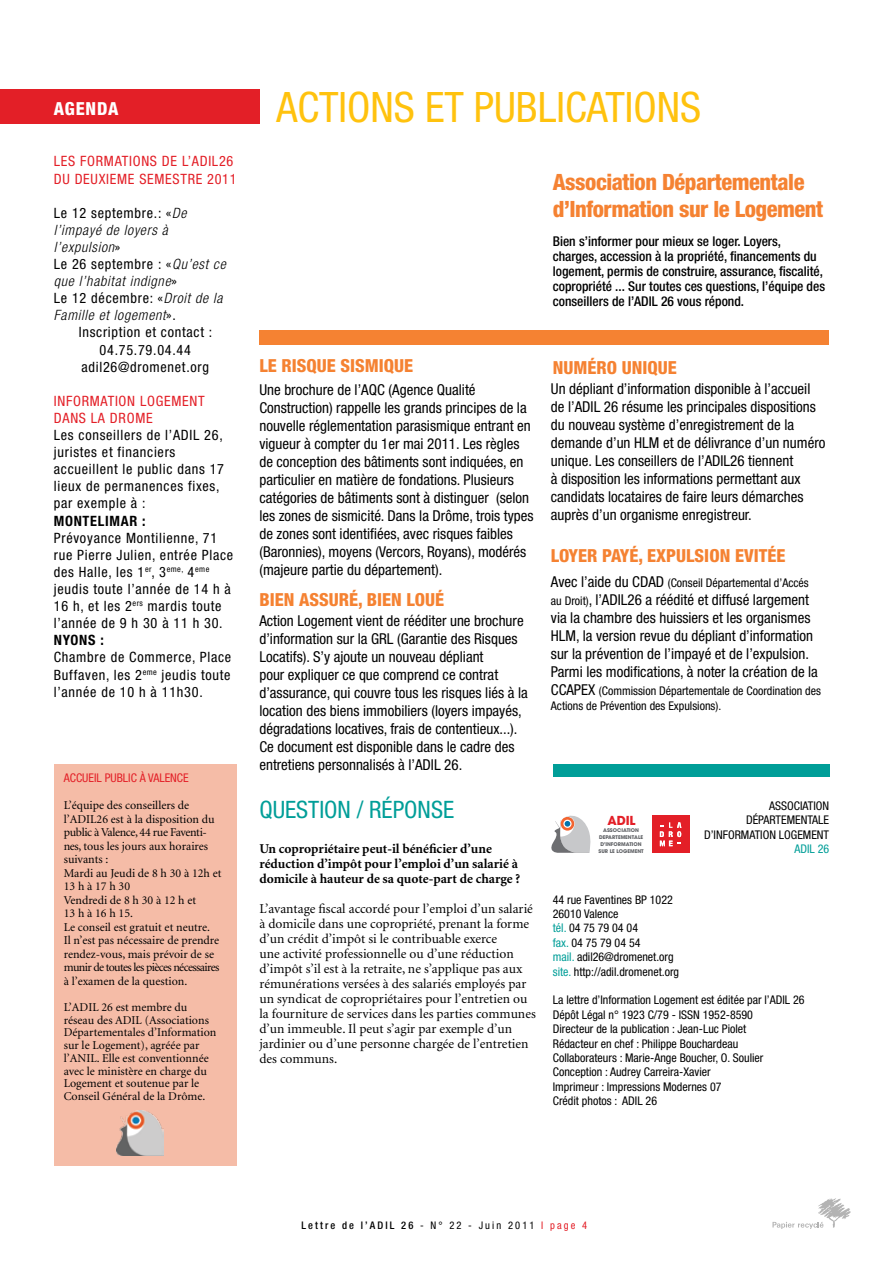
<style>
.page{position:relative;width:893px;height:1263px;background:#fff}
.page>*{position:absolute;margin:0;border:0;box-sizing:border-box;transform-origin:0 0}
.t1{font:condensed 42px "Helvetica Neue LT";color:#ffc20e}
.t2{font:condensed 24px "Helvetica Neue LT";color:#009e98}
.t3{font:800 condensed 22.5px/27px "Helvetica Neue LT";letter-spacing:-.02em;color:#f58232}
.t4{font:800 condensed 18px "Helvetica Neue LT";color:#f58232}
.t5{font:800 condensed 18px "Helvetica Neue LT";letter-spacing:.05em;color:#fff}
.t6{font:condensed 15px/18px "Helvetica Neue LT";color:#000}
.t7{font:condensed 14.25px/17.1px "Helvetica Neue LT";letter-spacing:.05em;color:#000}
.t8{font:italic 300 condensed 14.25px/17.1px "Helvetica Neue LT";letter-spacing:.05em;color:#000}
.t9{font:condensed 14.25px "Helvetica Neue LT";letter-spacing:.05em;color:#e31f27}
.t10{font:700 condensed 14.25px "Helvetica Neue LT";letter-spacing:.05em;color:#000}
.t11{font:13.5px/15px "Minion LT";color:#000}
.t12{font:500 condensed 13.5px/15px "Helvetica Neue LT";color:#000}
.t13{font:700 13.5px/15px "Minion LT";color:#000}
.t14{font:700 12.3px "Avant Garde";color:#e31f27}
.t15{font:condensed 12px/14.4px "Helvetica Neue LT";color:#000}
.t16{font:12px/13.5px "Minion LT";color:#000}
.t17{font:condensed 12px "Helvetica Neue LT";color:#e31f27}
.t18{font:condensed 12px "Helvetica Neue LT";color:#009e98}
.t19{font:500 condensed 10.5px "Helvetica Neue LT";letter-spacing:.2em;color:#000}
.t20{font:700 5.1px/7.2px "Avant Garde";color:#5f6165;text-align:center}
.s1{font-weight:400;font-style:normal}
.s2{font-size:15px}
.s3{color:#009e98}
.s4{font-weight:400}
.s5{font-weight:400;color:#e31f27}
</style>
<div class="page">
<div style="left:553px;top:764px;width:276px;height:13px;background:#009e98"></div>
<svg style="left:772px;top:1198px;width:78px;height:31px"></svg>
<div style="left:0;top:89px;width:259px;height:34px;background:#e31f27"></div>
<div style="left:259px;top:330px;width:570px;height:14px;background:#f58232"></div>
<div style="left:652px;top:816px;width:37px;height:37px;background:#e31f27"></div>
<svg style="left:660px;top:822px;width:21px;height:24px"></svg>
<svg style="left:551px;top:815px;width:40px;height:38px"></svg>
<div style="left:54px;top:764px;width:183px;height:401px;background:#f5bca7"></div>
<img style="left:116px;top:1111px;width:47px;height:44px">
<p class="t5" style="left:54px;top:97px;width:66px">agenda</p>
<h1 class="t1" style="left:276px;top:83px;width:426px">actions et publications</h1>
<p class="t9" style="left:54px;top:153px;width:8px">LES</p>
<p class="t9" style="left:80px;top:153px;width:9px">FORMATIONS</p>
<p class="t9" style="left:162px;top:153px;width:73px">de l’adil26</p>
<p class="t9" style="left:54px;top:170px;width:61px">DU DEUXIEME</p>
<p class="t9" style="left:139px;top:170px;width:99px">semestre 2011</p>
<p class="t8" style="left:54px;top:204px;width:173px"><span class="s1">Le 12 septembre.: «</span>De l’impayé de loyers à l’expulsion<span class="s1">»<br>Le 26 septembre : «</span>Qu’est ce que l’habitat indigne<span class="s1">»<br>Le 12 décembre: «</span>Droit de la<br>Famille et logement<span class="s1">».</span></p>
<p class="t7" style="left:79px;top:324px;width:135px;text-align:center">Inscription et contact :<br>04.75.79.04.44 adil26@dromenet.org</p>
<p class="t9" style="left:54px;top:393px;width:9px">INFORMATION</p>
<p class="t9" style="left:140px;top:393px;width:9px">LOGEMENT</p>
<p class="t9" style="left:54px;top:410px;width:9px">DANS</p>
<p class="t9" style="left:91px;top:410px;width:29px">LA DROME</p>
<p class="t7" style="left:54px;top:426px;width:127px">Les conseillers de l’ADIL</p>
<p class="t7" style="left:204px;top:426px;width:20px">26,</p>
<p class="t7" style="left:54px;top:443px;width:172px">juristes et financiers accueillent le public dans 17 lieux de permanences fixes, par exemple à :</p>
<p class="t10" style="left:54px;top:512px;width:93px">MONTELI MAR :</p>
<p class="t7" style="left:54px;top:529px;width:181px">Prévoyance Montilienne, 71 rue Pierre Julien, entrée Place des Halle, les 1<sup>er</sup>, 3<sup>eme,</sup> 4<sup>eme </sup>jeudis toute l’année de 14 h à<br>16 h, et les 2<sup>ers</sup> mardis toute l’année de 9 h 30 à 11 h 30.</p>
<p class="t10" style="left:54px;top:632px;width:51px">NYONS :</p>
<p class="t7" style="left:54px;top:649px;width:179px;text-align:justify">Chambre de Commerce, Place Buffaven, les 2<sup>eme</sup> jeudis toute l’année de 10 h à 11h30.</p>
<p class="t17" style="left:64px;top:771px;width:126px">Accueil public à Valence</p>
<p class="t16" style="left:64px;top:799px;width:159px">L’équipe des conseillers de l’ADIL26 est à la disposition du public à Valence, 44 rue Faventi&shy;nes, tous les jours aux horaires suivants :<br>Mardi au Jeudi de 8 h 30 à 12h et<br>13 h à 17 h 30<br>Vendredi de 8 h 30 à 12 h et<br>13 h à 16 h 15.<br>Le conseil est gratuit et neutre.<br>Il n’est pas nécessaire de prendre rendez-vous, mais prévoir de se munir de toutes les pièces nécessaires à l’examen de la question.</p>
<p class="t16" style="left:64px;top:1001px;width:154px;line-height:12.8px">L’ADIL 26 est membre du réseau des ADIL (Associations<br>Départementales d’Information sur le Logement), agréée par l’ANIL. Elle est conventionnée avec le ministère en charge du<br>Logement et soutenue par le<br>Conseil Général de la Drôme.</p>
<h3 class="t3" style="left:553px;top:168px;width:272px">Association Départementale d’Information sur le Logement</h3>
<p class="t12" style="left:553px;top:234px;width:274px">Bien s’informer pour mieux se loger. Loyers, charges, accession à la propriété, financements du logement, permis de construire, assurance, fiscalité, copropriété ... Sur toutes ces questions, l’équipe des conseillers de l’ADIL 26 vous répond.</p>
<p class="t4" style="left:259px;top:354px;width:91px">LE RISQUESISMI</p>
<p class="t4" style="left:384px;top:354px;width:29px">QUE</p>
<p class="t6" style="left:259px;top:381px;width:276px;text-indent:129px">(Agence Qualité Construction) rappelle les grands principes de la nouvelle réglementation parasismique entrant en vigueur à compter du 1er mai 2011. Les règles de conception des bâtiments sont indiquées, en particulier en matière de fondations. Plusieurs catégories de bâtiments sont à distinguer (selon les zones de sismicité. Dans la Drôme, trois types de zones sont identifiées, avec risques faibles (Baronnies), moyens (Vercors, Royans), modérés (majeure partie du département).</p>
<p class="t6" style="left:259px;top:612px;width:266px">Action Logement vient de rééditer une brochure d’information sur la GRL</p>
<p class="t6" style="left:259px;top:381px;width:111px">Une brochure de l’AQC</p>
<p class="t4" style="left:259px;top:588px;width:186px">BIEN ASSURé, bien loué</p>
<p class="t6" style="left:259px;top:630px;width:270px;text-indent:138px">(Garantie des Risques Locatifs). S’y ajoute un nouveau dépliant<br>pour expliquer ce que comprend ce contrat d’assurance, qui couvre tous les risques liés à la location des biens immobiliers (loyers impayés, dégradations locatives, frais de contentieux...).<br>Ce document est disponible dans le cadre des entretiens personnalisés à l’ADIL</p>
<p class="t6" style="left:444px;top:756px;width:19px">26.</p>
<h2 class="t2" style="left:259px;top:796px;width:196px">question / réponse</h2>
<p class="t13" style="left:259px;top:841px;width:262px">Un copropriétaire peut-il bénéficier d’une réduction d’impôt pour l’emploi d’un salarié à domicile à hauteur de sa quote-part de charge ?</p>
<p class="t11" style="left:259px;top:902px;width:278px">L’avantage fiscal accordé pour l’emploi d’un salarié à domicile dans une copropriété, prenant la forme d’un crédit d’impôt si le contribuable exerce<br>une activité professionnelle ou d’une réduction d’impôt s’il est à la retraite, ne s’applique pas aux rémunérations versées à des salariés employés par un syndicat de copropriétaires pour l’entretien ou la fourniture de services dans les parties communes d’un immeuble. Il peut s’agir par exemple d’un jardinier ou d’une personne chargée de l’entretien des communs.</p>
<p class="t4" style="left:553px;top:356px;width:124px">NUMéRO UNIQUE</p>
<p class="t6" style="left:551px;top:379px;width:261px">Un dépliant d’information disponible à l’accueil de l’ADIL</p>
<p class="t6" style="left:551px;top:397px;width:276px;text-indent:53px">26 résume les principales dispositions du nouveau système d’enregistrement de la demande d’un HLM et de délivrance d’un numéro unique. Les conseillers de l’ADIL</p>
<p class="t6" style="left:551px;top:451px;width:254px;text-indent:179px">26 tiennent à disposition les informations permettant aux candidats locataires de faire leurs démarches auprès d’un organisme enregistreur.</p>
<p class="t4" style="left:551px;top:544px;width:11px">LOYER</p>
<p class="t4" style="left:602px;top:544px;width:185px">PAYé, expu lsion evitée</p>
<p class="t6" style="left:551px;top:573px;width:90px">Avec l’aide du CDAD</p>
<p class="t15" style="left:668px;top:576px;width:143px">(Conseil Départemental d’Accés</p>
<p class="t15" style="left:551px;top:594px;width:59px">au Droit)<span class="s2">, l’ADIL</span></p>
<p class="t6" style="left:551px;top:591px;width:269px;text-indent:77px">26 a réédité et diffusé largement via la chambre des huissiers et les organismes HLM , la version revue du dépliant d’information sur la prévention de l’impayé et de l’expulsion.<br>Parmi les modifications, à noter la création de la CCAPE</p>
<p class="t15" style="left:551px;top:684px;width:272px;text-indent:37px"><span class="s2">X</span> (Commission Départementale de Coordination des<br>Actions de Prévention des Expulsions).</p>
<p class="t14" style="left:608px;top:812px;width:29px">ADIL</p>
<p class="t20" style="left:598px;top:826px;width:47px">ASSOCIATION<br>DEPARTEMENTALE<br>D'INFORMATION<br>SUR LE LOGEMENT</p>
<p class="t15" style="left:704px;top:798px;width:127px;text-align:right">association départementale d’information logement</p>
<p class="t18" style="left:794px;top:842px;width:7px">ADIL</p>
<p class="t18" style="left:818px;top:842px;width:13px">26</p>
<p class="t15" style="left:553px;top:892px;width:128px">44 rue Faventines BP 1022<br>26010 Valence<br><span class="s3">tél.</span> 04 75 79 04 04<br><span class="s3">fax.</span> 04 75 79 04 54<br><span class="s3">mail.</span> adil26@dromenet.org <span class="s3">site.</span> http://adil.dromenet.org</p>
<p class="t15" style="left:553px;top:993px;width:224px">La lettre d’Information Logement est éditée par l’ADIL</p>
<p class="t15" style="left:793px;top:993px;width:13px">26</p>
<p class="t15" style="left:553px;top:1007px;width:132px">Dépôt Légal n° 1923 C/79 - ISSN</p>
<p class="t15" style="left:553px;top:1007px;width:212px;text-indent:150px">1952-8590<br>Directeur de la publication : Jean-Luc Piolet Rédacteur en chef : Philippe Bouchardeau Collaborateurs : Marie-Ange Boucher, O. Soulier Conception : Audrey Carreira-Xavier<br>Imprimeur : Impressions Modernes 07<br>Crédit photos : ADIL</p>
<p class="t15" style="left:646px;top:1094px;width:13px">26</p>
<p class="t19" style="left:301px;top:1219px;width:287px">Lettre de l’ADIL 26 <span class="s4">- N ° 22 - Juin 2011</span> <span class="s5">I page 4</span></p>
</div>
